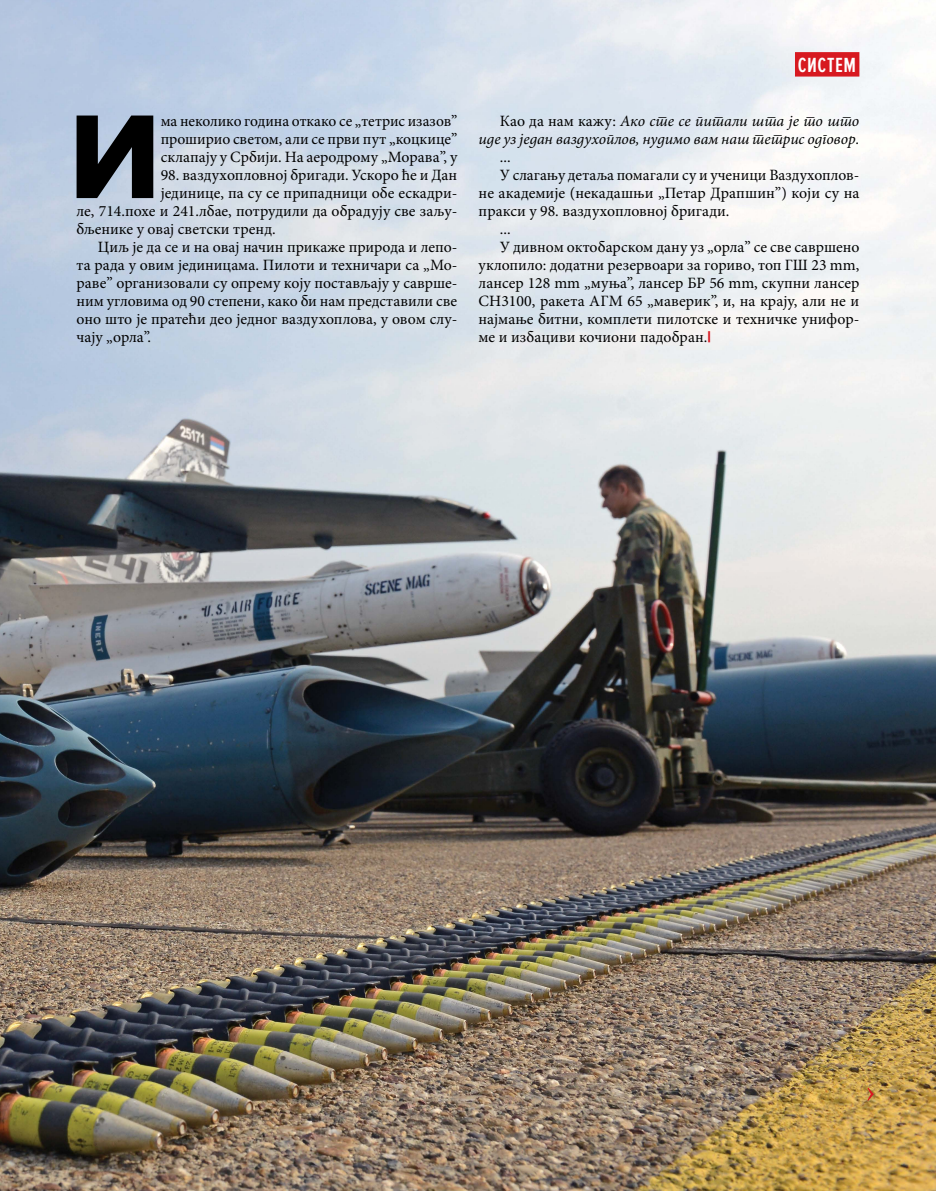
<style>
.page{position:relative;width:936px;height:1191px;background:#fff}
.page>*{position:absolute;margin:0;border:0;box-sizing:border-box;transform-origin:0 0}
.t1{font:123.75px "Proxima Nova Extrabld";color:#000}
.t2{font:600 21.3px "Proxima Nova Ex Cn";letter-spacing:.03em;color:#fff}
.t3{font:15.75px/18px "Minion Pro";color:#000;text-align:justify}
.t4{font:italic 15.75px/18px "Minion Pro";color:#000;text-align:right}
.s1{font-style:normal}
.s2{font-family:"Proxima Nova";font-weight:900;color:#d71920}
</style>
<div class="page">
<img style="left:0;top:0;width:935px;height:1191px">
<div style="left:795px;top:52px;width:64px;height:25px;background:#d71920"></div>
<svg style="left:867px;top:1087px;width:6px;height:13px"></svg>
<h1 class="t1" style="left:69px;top:86px;width:93px">И</h1>
<p class="t3" style="left:161px;top:112px;width:298px">ма неколико година откако се „тетрис изазов” проширио светом, али се први пут „коцкице” склапају у Србији. На аеродрому „Морава”, у</p>
<p class="t3" style="left:161px;top:166px;width:298px">98. ваздухопловној бригади. Ускоро ће и Дан</p>
<p class="t3" style="left:161px;top:184px;width:298px">јединице, па су се припадници обе ескадри-</p>
<p class="t3" style="left:77px;top:202px;width:382px">ле, 714.похе и 241.лбае, потрудили да обрадују све заљу-</p>
<p class="t3" style="left:77px;top:220px;width:201px">бљенике у овај светски тренд.</p>
<p class="t3" style="left:98px;top:238px;width:361px">Циљ је да се и на овај начин прикаже природа и лепо-</p>
<p class="t3" style="left:77px;top:256px;width:382px">та рада у овим јединицама. Пилоти и техничари са „Мо-</p>
<p class="t3" style="left:77px;top:274px;width:382px">раве” организовали су опрему коју постављају у саврше-</p>
<p class="t3" style="left:77px;top:292px;width:382px">ним угловима од 90 степени, како би нам представили све</p>
<p class="t3" style="left:77px;top:310px;width:382px">оно што је пратећи део једног ваздухоплова, у овом слу-</p>
<p class="t3" style="left:77px;top:328px;width:76px">чају „орла”.</p>
<h2 class="t2" style="left:797px;top:53px;width:60px">СИСТЕМ</h2>
<p class="t4" style="left:478px;top:112px;width:382px"><span class="s1">Као да нам кажу:</span> Ако сте се питали шта је то што иде уз један ваздухоплов, нудимо вам наш тетрис одговор.</p>
<p class="t3" style="left:500px;top:148px;width:12px">...</p>
<p class="t3" style="left:500px;top:166px;width:361px">У слагању детаља помагали су и ученици Ваздухоплов-</p>
<p class="t3" style="left:478px;top:184px;width:382px">не академије (некадашњи „Петар Драпшин”) који су на</p>
<p class="t3" style="left:478px;top:202px;width:252px">пракси у 98. ваздухопловној бригади.</p>
<p class="t3" style="left:500px;top:220px;width:12px">...</p>
<p class="t3" style="left:500px;top:238px;width:361px">У дивном октобарском дану уз „орла” се све савршено</p>
<p class="t3" style="left:478px;top:256px;width:382px">уклопило: додатни резервоари за гориво, топ ГШ 23 mm,</p>
<p class="t3" style="left:478px;top:274px;width:382px">лансер 128 mm „муња”, лансер БР 56 mm, скупни лансер</p>
<p class="t3" style="left:478px;top:292px;width:382px">СН3100, ракета АГМ 65 „маверик”, и, на крају, али не и</p>
<p class="t3" style="left:478px;top:310px;width:382px">најмање битни, комплети пилотске и техничке унифор-</p>
<p class="t3" style="left:478px;top:328px;width:234px">ме и избациви кочиони падобран.<span class="s2">|</span></p>
</div>
